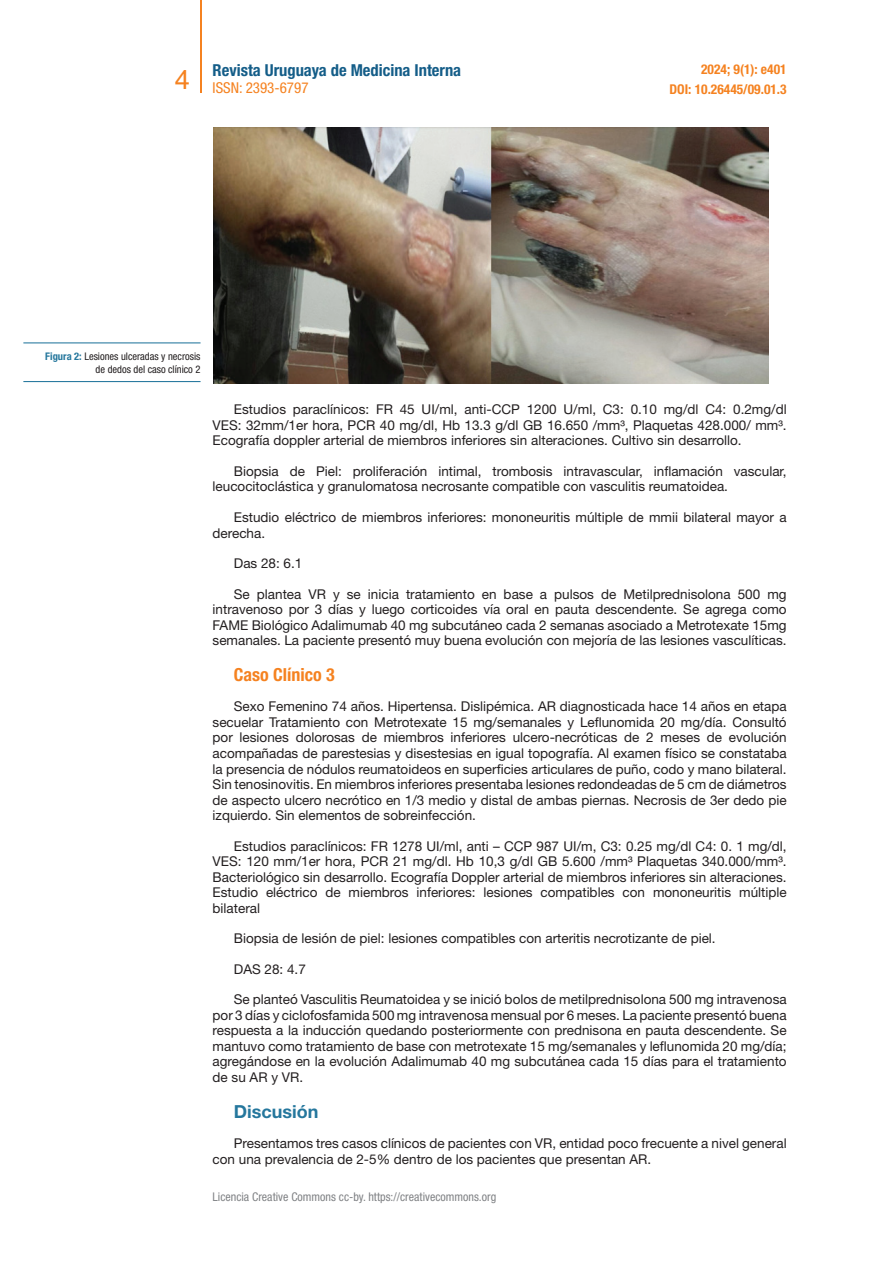
<style>
.page{position:relative;width:893px;height:1263px;background:#fff}
.page>*{position:absolute;margin:0;border:0;box-sizing:border-box;transform-origin:0 0}
.t1{font:27px "Helvetica LT Std";color:#f58220}
.t2{font:700 condensed 18px "Helvetica Neue LT Std";color:#f58220}
.t3{font:700 18px "Helvetica Neue LT Std";color:#25779d}
.t4{font:700 condensed 16.5px "Helvetica Neue LT Std";color:#145d88}
.t5{font:condensed 15px "Helvetica Neue LT Std";color:#f58220}
.t6{font:13.5px/15.5px "Helvetica Neue LT Std";color:#231f20;text-align:justify}
.t7{font:700 condensed 13.5px/20.4px "Helvetica Neue LT Std";color:#f58220;text-align:right}
.t8{font:condensed 12px "Helvetica Neue LT Std";color:#808285}
.t9{font:condensed 10.5px/12px "Helvetica Neue LT Std";color:#231f20;text-align:right}
.s1{font-weight:700;color:#25779d}
</style>
<div class="page">
<hr style="left:201px;top:0;width:1px;height:93px;background:#f58220">
<img style="left:213px;top:128px;width:555px;height:256px">
<hr style="left:23px;top:342px;width:178px;height:1px;background:#25779d">
<hr style="left:23px;top:381px;width:178px;height:1px;background:#25779d">
<p class="t4" style="left:213px;top:60px;width:250px">Revista Uruguaya de Medicina Interna</p>
<p class="t5" style="left:213px;top:79px;width:97px">ISSN: 2393-6797</p>
<h1 class="t1" style="left:175px;top:64px;width:17px">4</h1>
<p class="t7" style="left:669px;top:59px;width:119px">2024; 9(1): e401<br>DOI: 10.26445/09.01.3</p>
<p class="t9" style="left:45px;top:351px;width:157px"><span class="s1">Figura 2:</span> Lesiones ulceradas y necrosis de dedos del caso clínico 2</p>
<p class="t6" style="left:213px;top:402px;width:576px;text-indent:21px">Estudios paraclínicos: FR 45 UI/ml, anti-CCP 1200 U/ml, C3: 0.10 mg/dl C4: 0.2mg/dl VES: 32mm/1er hora, PCR 40 mg/dl, Hb 13.3 g/dl GB 16.650 /mm³, Plaquetas 428.000/ mm³.<br>Ecografía doppler arterial de miembros inferiores sin alteraciones. Cultivo sin desarrollo.</p>
<p class="t6" style="left:213px;top:463px;width:575px;text-indent:21px">Biopsia de Piel: proliferación intimal, trombosis intravascular, inflamación vascular, leucocitoclástica y granulomatosa necrosante compatible con vasculitis reumatoidea.</p>
<p class="t6" style="left:213px;top:509px;width:576px;text-indent:21px">Estudio eléctrico de miembros inferiores: mononeuritis múltiple de mmii bilateral mayor a derecha.</p>
<p class="t6" style="left:234px;top:555px;width:70px">Das 28: 6.1</p>
<p class="t6" style="left:213px;top:586px;width:576px;text-indent:21px">Se plantea VR y se inicia tratamiento en base a pulsos de Metilprednisolona 500 mg intravenoso por 3 días y luego corticoides vía oral en pauta descendente. Se agrega como FAME Biológico Adalimumab 40 mg subcutáneo cada 2 semanas asociado a Metrotexate 15mg semanales. La paciente presentó muy buena evolución con mejoría de las lesiones vasculíticas.</p>
<h2 class="t2" style="left:234px;top:663px;width:102px">Caso Clínico 3</h2>
<p class="t6" style="left:213px;top:699px;width:576px;text-indent:21px">Sexo Femenino 74 años. Hipertensa. Dislipémica. AR diagnosticada hace 14 años en etapa secuelar Tratamiento con Metrotexate 15 mg/semanales y Leflunomida 20 mg/día. Consultó por lesiones dolorosas de miembros inferiores ulcero-necróticas de 2 meses de evolución acompañadas de parestesias y disestesias en igual topografía. Al examen físico se constataba la presencia de nódulos reumatoideos en superficies articulares de puño, codo y mano bilateral.<br>Sin tenosinovitis. En miembros inferiores presentaba lesiones redondeadas de 5 cm de diámetros de aspecto ulcero necrótico en 1/3 medio y distal de ambas piernas. Necrosis de 3er dedo pie izquierdo. Sin elementos de sobreinfección.</p>
<p class="t6" style="left:213px;top:838px;width:576px;text-indent:21px">Estudios paraclínicos: FR 1278 UI/ml, anti – CCP 987 UI/m, C3: 0.25 mg/dl C4: 0. 1 mg/dl, VES: 120 mm/1er hora, PCR 21 mg/dl. Hb 10,3 g/dl GB 5.600 /mm³ Plaquetas 340.000/mm³.<br>Bacteriológico sin desarrollo. Ecografía Doppler arterial de miembros inferiores sin alteraciones.<br>Estudio eléctrico de miembros inferiores: lesiones compatibles con mononeuritis múltiple bilateral</p>
<p class="t6" style="left:234px;top:930px;width:483px">Biopsia de lesión de piel: lesiones compatibles con arteritis necrotizante de piel.</p>
<p class="t6" style="left:234px;top:961px;width:74px">DAS 28: 4.7</p>
<p class="t6" style="left:213px;top:991px;width:576px;text-indent:21px">Se planteó Vasculitis Reumatoidea y se inició bolos de metilprednisolona 500 mg intravenosa por 3 días y ciclofosfamida 500 mg intravenosa mensual por 6 meses. La paciente presentó buena respuesta a la inducción quedando posteriormente con prednisona en pauta descendente. Se mantuvo como tratamiento de base con metrotexate 15 mg/semanales y leflunomida 20 mg/día; agregándose en la evolución Adalimumab 40 mg subcutánea cada 15 días para el tratamiento de su AR y VR.</p>
<h2 class="t3" style="left:234px;top:1100px;width:86px">Discusión</h2>
<p class="t6" style="left:213px;top:1135px;width:576px;text-indent:21px">Presentamos tres casos clínicos de pacientes con VR, entidad poco frecuente a nivel general con una prevalencia de 2-5% dentro de los pacientes que presentan AR.</p>
<p class="t8" style="left:213px;top:1190px;width:285px">Licencia Creative Commons cc-by. https://creativecommons.org</p>
</div>
